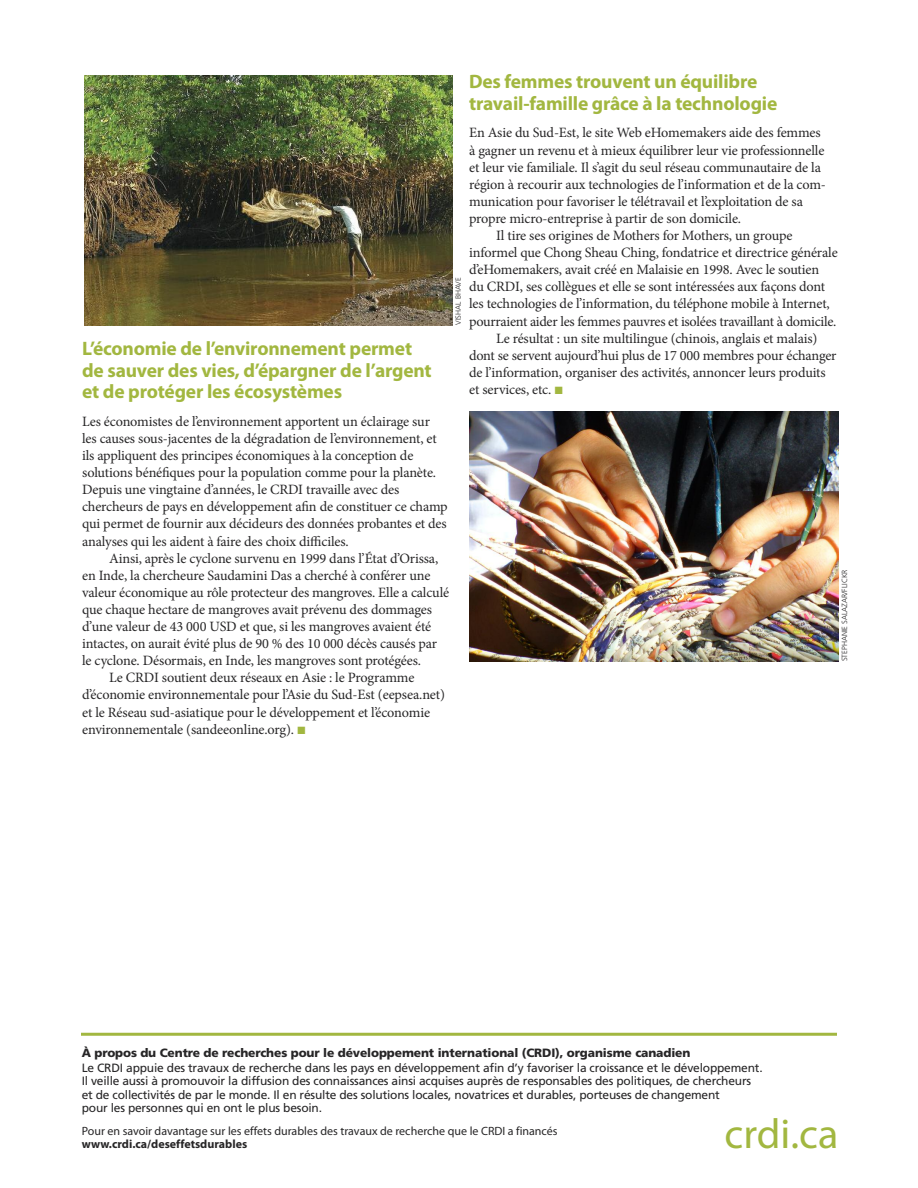
<style>
.page{position:relative;width:918px;height:1188px;background:#fff}
.page>*{position:absolute;margin:0;border:0;box-sizing:border-box;transform-origin:0 0}
.t1{font:42.15px "Myriad Pro";color:#a2b740}
.t2{font:700 19.5px/21.8px "Myriad Pro";letter-spacing:-.01em;color:#a2b740}
.t3{font:14.25px/17.1px "Minion Pro";letter-spacing:-.01em;color:#272627}
.t4{font:12px/13.5px "Frutiger";letter-spacing:-.015em;color:#272627}
.t5{font:900 12px "Frutiger";letter-spacing:-.01em;color:#272627}
.t6{font:12px "Myriad Pro";color:#272627}
.t7{font:700 12px "Myriad Pro";color:#272627}
.t8{font:300 7.5px "Frutiger";color:#272627}
.s1{color:#a2b740}
.s2{color:#fff}
</style>
<div class="page">
<img style="left:84px;top:75px;width:369px;height:250px">
<img style="left:470px;top:411px;width:368px;height:250px">
<hr style="left:81px;top:1033px;width:756px;height:3px;background:#a2b740">
<p class="t8" style="left:455px;top:325px;width:49px;rotate:-90deg">VISHAL BHAVE</p>
<h2 class="t2" style="left:82px;top:339px;width:351px">L’économie de l’environnement permet de sauver des vies, d’épargner de l’argent et de protéger les écosystèmes</h2>
<p class="t3" style="left:82px;top:414px;width:367px">Les économistes de l’environnement apportent un éclairage sur les causes sous-jacentes de la dégradation de l’environnement, et ils appliquent des principes économiques à la conception de solutions bénéfiques pour la population comme pour la planète.<br>Depuis une vingtaine d’années, le CRDI travaille avec des chercheurs de pays en développement afin de constituer ce champ qui permet de fournir aux décideurs des données probantes et des analyses qui les aident à faire des choix difficiles.</p>
<p class="t3" style="left:109px;top:551px;width:331px">Ainsi, après le cyclone survenu en 1999 dans l’État d’Orissa,</p>
<p class="t3" style="left:82px;top:568px;width:350px">en Inde, la chercheure Saudamini Das a cherché à conférer une</p>
<p class="t3" style="left:82px;top:585px;width:369px">valeur économique au rôle protecteur des mangroves. Elle a calculé</p>
<p class="t3" style="left:82px;top:602px;width:351px">que chaque hectare de mangroves avait prévenu des dommages</p>
<p class="t3" style="left:82px;top:619px;width:351px">d’une valeur de 43 000 USD et que, si les mangroves avaient été</p>
<p class="t3" style="left:82px;top:636px;width:357px">intactes, on aurait évité plus de 90 % des 10 000 décès causés par</p>
<p class="t3" style="left:82px;top:653px;width:341px">le cyclone. Désormais, en Inde, les mangroves sont protégées.</p>
<p class="t3" style="left:109px;top:671px;width:307px">Le CRDI soutient deux réseaux en Asie : le Programme</p>
<p class="t3" style="left:82px;top:688px;width:364px">d’économie environnementale pour l’Asie du Sud-Est (eepsea.net)</p>
<p class="t3" style="left:82px;top:705px;width:349px">et le Réseau sud-asiatique pour le développement et l’économie</p>
<p class="t3" style="left:82px;top:722px;width:225px">environnementale (sandeeonline.org). <span class="s1">■</span></p>
<h2 class="t2" style="left:469px;top:72px;width:310px">Des femmes trouvent un équilibre travail-famille grâce à la technologie</h2>
<p class="t3" style="left:469px;top:126px;width:353px">En Asie du Sud-Est, le site Web eHomemakers aide des femmes</p>
<p class="t3" style="left:469px;top:143px;width:357px">à gagner un revenu et à mieux équilibrer leur vie professionnelle</p>
<p class="t3" style="left:469px;top:160px;width:353px">et leur vie familiale. Il s’agit du seul réseau communautaire de la</p>
<p class="t3" style="left:469px;top:177px;width:358px">région à recourir aux technologies de l’information et de la com-</p>
<p class="t3" style="left:469px;top:194px;width:335px">munication pour favoriser le télétravail et l’exploitation de sa</p>
<p class="t3" style="left:469px;top:211px;width:274px">propre micro-entreprise à partir de son domicile.</p>
<p class="t3" style="left:496px;top:228px;width:298px">Il tire ses origines de Mothers for Mothers, un groupe</p>
<p class="t3" style="left:469px;top:245px;width:370px">informel que Chong Sheau Ching, fondatrice et directrice générale</p>
<p class="t3" style="left:469px;top:262px;width:352px">d’eHomemakers, avait créé en Malaisie en 1998. Avec le soutien</p>
<p class="t3" style="left:469px;top:280px;width:358px">du CRDI, ses collègues et elle se sont intéressées aux façons dont</p>
<p class="t3" style="left:469px;top:297px;width:362px">les technologies de l’information, du téléphone mobile à Internet,</p>
<p class="t3" style="left:469px;top:314px;width:369px">pourraient aider les femmes pauvres et isolées travaillant à domicile.</p>
<p class="t3" style="left:496px;top:331px;width:323px">Le résultat : un site multilingue (chinois, anglais et malais)</p>
<p class="t3" style="left:469px;top:348px;width:369px">dont se servent aujourd’hui plus de 17 000 membres pour échanger</p>
<p class="t3" style="left:469px;top:365px;width:358px">de l’information, organiser des activités, annoncer leurs produits</p>
<p class="t3" style="left:469px;top:382px;width:95px">et services, etc. <span class="s1">■</span></p>
<p class="t8" style="left:842px;top:661px;width:93px;rotate:-90deg">STEPHANIE SALAZAR/FLICKR</p>
<p class="t5" style="left:82px;top:1048px;width:610px">À propos du Centre de recherches pour le développement international (CRDI), organisme canadien</p>
<p class="t4" style="left:82px;top:1062px;width:683px">Le CRDI appuie des travaux de recherche dans les pays en développement afin d’y favoriser la croissance et le développement.<br>Il veille aussi à promouvoir la diffusion des connaissances ainsi acquises auprès de responsables des politiques, de chercheurs et de collectivités de par le monde. Il en résulte des solutions locales, novatrices et durables, porteuses de changement<br>pour les personnes qui en ont le plus besoin.</p>
<p class="t6" style="left:82px;top:1126px;width:477px">Pour en savoir davantage sur les effets durables des travaux de recherche que le CRDI a financés</p>
<p class="t7" style="left:82px;top:1140px;width:167px">www.crdi.ca/deseffetsdurables</p>
<h1 class="t1" style="left:624px;top:1118px;width:216px"><span class="s2">www.</span>crdi.ca</h1>
</div>
